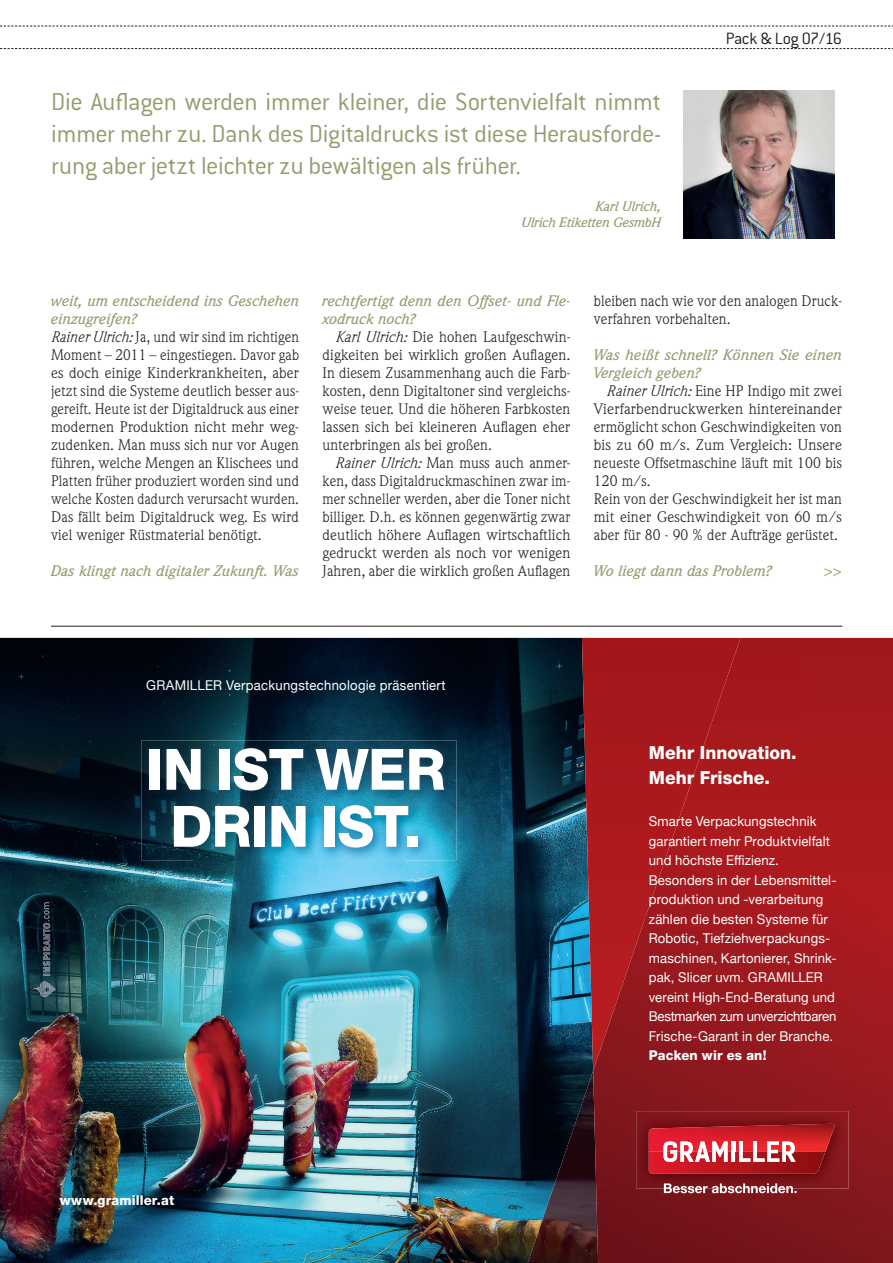
<style>
.page{position:relative;width:893px;height:1263px;background:#fff}
.page>*{position:absolute;margin:0;border:0;box-sizing:border-box;transform-origin:0 0}
.t1{font:800 57px/57px "Helvetica Neue";letter-spacing:-.01em;color:#fff;text-align:center}
.t2{font:300 27px/32.4px "Conduit ITC Pro";letter-spacing:-.015em;color:#919e6e;text-align:justify}
.t3{font:800 18px/25.5px "Helvetica Neue";color:#fff}
.t4{font:300 18px "Conduit ITC Pro";letter-spacing:-.02em;color:#231f20}
.t5{font:15px/18px "Weidemann Std";letter-spacing:.01em;color:#231f20}
.t6{font:italic 500 15px/18px "Weidemann Std";letter-spacing:.01em;color:#919e6e}
.t7{font:500 15px "Weidemann Std";color:#919e6e}
.t8{font:13.5px/19.5px "Helvetica Neue";letter-spacing:.01em;color:#fff}
.t9{font:italic 500 13.5px/16.2px "Weidemann Std";letter-spacing:-.01em;color:#919e6e;text-align:right}
.t10{font:800 13.5px "Helvetica Neue";letter-spacing:.015em;color:#fff}
.s1{font-weight:500;font-style:italic;color:#919e6e}
.s2{font-style:italic}
</style>
<div class="page">
<img style="left:683px;top:90px;width:151px;height:148px">
<svg style="left:0;top:48px;width:893px;height:1px"></svg>
<svg style="left:0;top:26px;width:893px;height:1px"></svg>
<img style="left:0;top:638px;width:582px;height:625px">
<img style="left:141px;top:740px;width:315px;height:40px">
<img style="left:141px;top:780px;width:53px;height:80px">
<img style="left:404px;top:780px;width:52px;height:80px">
<img style="left:194px;top:855px;width:210px;height:5px">
<img style="left:142px;top:741px;width:309px;height:114px">
<svg style="left:582px;top:638px;width:129px;height:433px;background:#992128"></svg>
<img style="left:528px;top:1071px;width:68px;height:192px">
<img style="left:596px;top:1177px;width:297px;height:86px">
<img style="left:593px;top:916px;width:52px;height:261px">
<img style="left:802px;top:638px;width:91px;height:539px">
<img style="left:645px;top:722px;width:157px;height:389px">
<div style="left:711px;top:638px;width:91px;height:86px;background:#a4181b"></div>
<img style="left:44px;top:902px;width:5px;height:19px">
<img style="left:33px;top:981px;width:23px;height:16px">
<img style="left:43px;top:923px;width:7px;height:52px">
<img style="left:636px;top:1111px;width:213px;height:77px">
<img style="left:649px;top:1124px;width:185px;height:27px">
<svg style="left:649px;top:1141px;width:146px;height:33px"></svg>
<svg style="left:664px;top:1183px;width:133px;height:10px"></svg>
<hr style="left:51px;top:626px;width:791px;height:1px;background:#231f20">
<h2 class="t2" style="left:51px;top:85px;width:612px">Die Auflagen werden immer kleiner, die Sortenvielfalt nimmt immer mehr zu. Dank des Digitaldrucks ist diese Herausforde&shy;rung aber jetzt leichter zu bewältigen als früher.</h2>
<p class="t9" style="left:522px;top:198px;width:141px">Karl Ulrich,<br>Ulrich Etiketten GesmbH</p>
<p class="t4" style="left:726px;top:28px;width:117px">Pack &amp; Log 07/16</p>
<p class="t5" style="left:51px;top:292px;width:250px"><span class="s1">weit, um entscheidend ins Geschehen einzugreifen?<br></span><span class="s2">Rainer Ulrich:</span> Ja, und wir sind im richtigen Moment – 2011 – eingestiegen. Davor gab es doch einige Kinderkrankheiten, aber jetzt sind die Systeme deutlich besser aus&shy;gereift. Heute ist der Digitaldruck aus einer modernen Produktion nicht mehr weg&shy;zudenken. Man muss sich nur vor Augen führen, welche Mengen an Klischees und Platten früher produziert worden sind und welche Kosten dadurch verursacht wurden.<br>Das fällt beim Digitaldruck weg. Es wird viel weniger Rüstmaterial benötigt.</p>
<p class="t6" style="left:51px;top:562px;width:249px">Das klingt nach digitaler Zukunft. Was</p>
<p class="t6" style="left:322px;top:292px;width:249px">rechtfertigt denn den Offset- und Fle&shy;xodruck noch?</p>
<p class="t5" style="left:322px;top:328px;width:250px;text-align:justify;text-indent:13px"><span class="s2">Karl Ulrich:</span> Die hohen Laufgeschwin&shy;digkeiten bei wirklich großen Auflagen.<br>In diesem Zusammenhang auch die Farb&shy;kosten, denn Digitaltoner sind vergleichs&shy;weise teuer. Und die höheren Farbkosten lassen sich bei kleineren Auflagen eher unterbringen als bei großen.</p>
<p class="t5" style="left:322px;top:454px;width:250px;text-align:justify;text-indent:13px"><span class="s2">Rainer Ulrich:</span> Man muss auch anmer&shy;ken, dass Digitaldruckmaschinen zwar im&shy;mer schneller werden, aber die Toner nicht billiger. D.h. es können gegenwärtig zwar deutlich höhere Auflagen wirtschaftlich gedruckt werden als noch vor wenigen Jahren, aber die wirklich großen Auflagen</p>
<p class="t5" style="left:594px;top:292px;width:250px">bleiben nach wie vor den analogen Druck&shy;verfahren vorbehalten.</p>
<p class="t6" style="left:594px;top:346px;width:250px">Was heißt schnell? Können Sie einen<br>Vergleich geben?</p>
<p class="t5" style="left:594px;top:382px;width:250px;text-indent:13px"><span class="s2">Rainer Ulrich:</span> Eine HP Indigo mit zwei Vierfarbendruckwerken hintereinander ermöglicht schon Geschwindigkeiten von bis zu 60 m/s. Zum Vergleich: Unsere neueste Offsetmaschine läuft mit 100 bis 120 m/s.<br>Rein von der Geschwindigkeit her ist man mit einer Geschwindigkeit von 60 m/s aber für 80 - 90 % der Aufträge gerüstet.</p>
<p class="t6" style="left:594px;top:562px;width:180px">Wo liegt dann das Problem?</p>
<p class="t7" style="left:824px;top:562px;width:20px">&gt;&gt;</p>
<p class="t8" style="left:146px;top:677px;width:301px">GRAMILLER Verpackungstechnologie präsentiert</p>
<h1 class="t1" style="left:146px;top:741px;width:301px">IN IST WER<br>DRIN IST.</h1>
<p class="t3" style="left:649px;top:739px;width:149px">Mehr Innovation.<br>Mehr Frische.</p>
<p class="t8" style="left:649px;top:812px;width:189px">Smarte Verpackungstechnik garantiert mehr Produktvielfalt und höchste Effizienz.<br>Besonders in der Lebensmittel&shy;produktion und -verarbeitung zählen die besten Systeme für<br>Robotic, Tiefziehverpackungs&shy;maschinen, Kartonierer, Shrink&shy;pak, Slicer uvm. GRAMILLER vereint High-End-Beratung und<br>Bestmarken zum unverzichtbaren<br>Frische-Garant in der Branche.</p>
<p class="t10" style="left:649px;top:1047px;width:119px">Packen wir es an!</p>
<p class="t10" style="left:60px;top:1192px;width:116px">www.gramiller.at</p>
</div>
